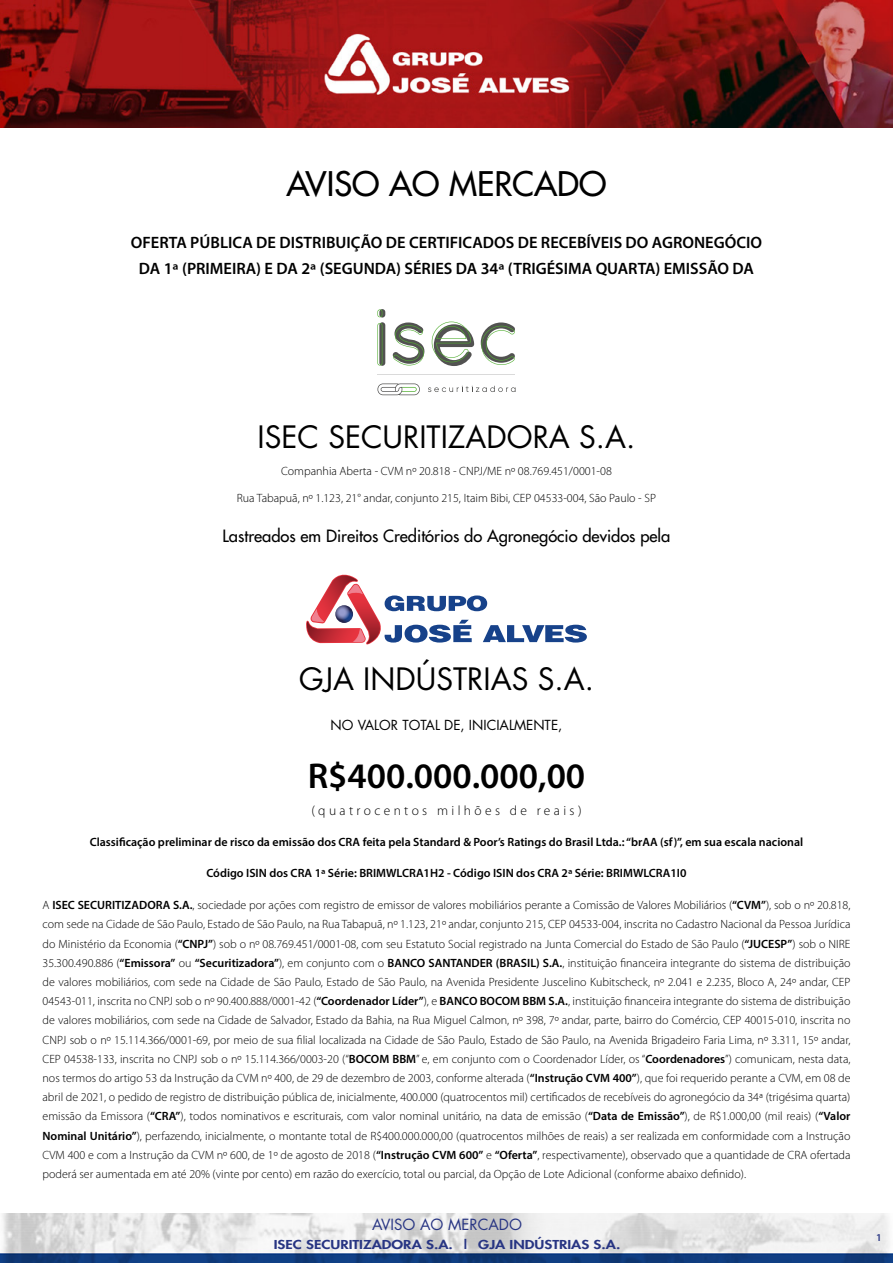
<style>
.page{position:relative;width:893px;height:1263px;background:#fff}
.page>*{position:absolute;margin:0;border:0;box-sizing:border-box;transform-origin:0 0}
.t1{font:600 36px "Myriad Pro";color:#000}
.t2{font:33px "Futura";color:#000}
.t3{font:30px "Futura";color:#000}
.t4{font:600 16.5px/26px "Myriad Pro";color:#000;text-align:center}
.t5{font:16.5px "Futura";color:#000}
.t6{font:15px "Futura";color:#283583}
.t7{font:13.5px "Futura";color:#000}
.t8{font:300 13.5px "Myriad Pro";letter-spacing:.25em;color:#000}
.t9{font:300 12px/19.2px "Myriad Pro";color:#000;text-align:justify}
.t10{font:600 12px "Myriad Pro";color:#000}
.t11{font:800 12px "Futura";color:#283583;scale:1.25 1}
.t12{font:600 10.5px "Myriad Pro";color:#283583}
.s1{font-weight:600}
</style>
<div class="page">
<img style="left:0;top:1213px;width:893px;height:50px">
<img style="left:0;top:0;width:893px;height:127px">
<svg style="left:377px;top:383px;width:43px;height:12px"></svg>
<svg style="left:379px;top:322px;width:6px;height:44px"></svg>
<svg style="left:379px;top:309px;width:6px;height:9px"></svg>
<svg style="left:377px;top:323px;width:5px;height:42px"></svg>
<svg style="left:393px;top:322px;width:32px;height:43px"></svg>
<svg style="left:432px;top:322px;width:42px;height:44px"></svg>
<svg style="left:481px;top:322px;width:34px;height:43px"></svg>
<svg style="left:377px;top:309px;width:5px;height:8px"></svg>
<svg style="left:428px;top:386px;width:88px;height:6px"></svg>
<hr style="left:377px;top:374px;width:138px;height:1px;background:#dadada">
<svg style="left:306px;top:575px;width:281px;height:69px"></svg>
<svg style="left:335px;top:605px;width:18px;height:18px"></svg>
<h2 class="t2" style="left:286px;top:163px;width:322px">AVISO AO MERCADO</h2>
<h3 class="t4" style="left:131px;top:229px;width:633px">OFERTA PÚBLICA DE DISTRIBUIÇÃO DE CERTIFICADOS DE RECEBÍVEIS DO AGRONEGÓCIO<br>DA 1ª (PRIMEIRA) E DA 2ª (SEGUNDA) SÉRIES DA 34ª (TRIGÉSIMA QUARTA) EMISSÃO DA</h3>
<h3 class="t3" style="left:258px;top:416px;width:379px">ISEC SECURITIZADORA S.A.</h3>
<p class="t9" style="left:281px;top:461px;width:332px">Companhia Aberta - CVM nº 20.818 - CNPJ/ME nº 08.769.451/0001-08</p>
<p class="t9" style="left:237px;top:488px;width:421px">Rua Tabapuã, nº 1.123, 21° andar, conjunto 215, Itaim Bibi, CEP 04533-004, São Paulo - SP</p>
<h3 class="t5" style="left:223px;top:525px;width:449px">Lastreados em Direitos Creditórios do Agronegócio devidos pela</h3>
<h3 class="t3" style="left:299px;top:658px;width:296px">GJA INDÚSTRIAS S.A.</h3>
<p class="t7" style="left:331px;top:716px;width:233px">NO VALOR TOTAL DE, INICIALMENTE,</p>
<h1 class="t1" style="left:308px;top:753px;width:279px">R$400.000.000,00</h1>
<p class="t8" style="left:311px;top:803px;width:272px">(quatrocentos milhões de reais)</p>
<p class="t10" style="left:90px;top:834px;width:715px">Classificação preliminar de risco da emissão dos CRA feita pela Standard &amp; Poor’s Ratings do Brasil Ltda.: “brAA (sf)”, em sua escala nacional</p>
<p class="t10" style="left:206px;top:866px;width:482px">Código ISIN dos CRA 1ª Série: BRIMWLCRA1H2 - Código ISIN dos CRA 2ª Série: BRIMWLCRA1I0</p>
<p class="t9" style="left:43px;top:896px;width:809px">A <span class="s1">ISEC SECURITIZADORA S.A.</span>, sociedade por ações com registro de emissor de valores mobiliários perante a Comissão de Valores Mobiliários (<span class="s1">“CVM”</span>), sob o nº 20.818, com sede na Cidade de São Paulo, Estado de São Paulo, na Rua Tabapuã, nº 1.123, 21º andar, conjunto 215, CEP 04533-004, inscrita no Cadastro Nacional da Pessoa Jurídica do Ministério da Economia (<span class="s1">“CNPJ”</span>) sob o nº 08.769.451/0001-08, com seu Estatuto Social registrado na Junta Comercial do Estado de São Paulo (<span class="s1">“JUCESP”</span>) sob o NIRE 35.300.490.886 (<span class="s1">“Emissora”</span> ou <span class="s1">“Securitizadora”</span>), em conjunto com o <span class="s1">BANCO SANTANDER (BRASIL) S.A.</span>, instituição financeira integrante do sistema de distribuição de valores mobiliários, com sede na Cidade de São Paulo, Estado de São Paulo, na Avenida Presidente Juscelino Kubitscheck, nº 2.041 e 2.235, Bloco A, 24º andar, CEP 04543-011, inscrita no CNPJ sob o nº 90.400.888/0001-42 (<span class="s1">“Coordenador Líder”</span>), e <span class="s1">BANCO BOCOM BBM S.A.</span>, instituição financeira integrante do sistema de distribuição de valores mobiliários, com sede na Cidade de Salvador, Estado da Bahia, na Rua Miguel Calmon, nº 398, 7º andar, parte, bairro do Comércio, CEP 40015-010, inscrita no CNPJ sob o nº 15.114.366/0001-69, por meio de sua filial localizada na Cidade de São Paulo, Estado de São Paulo, na Avenida Brigadeiro Faria Lima, nº 3.311, 15º andar, CEP 04538-133, inscrita no CNPJ sob o nº 15.114.366/0003-20 (“<span class="s1">BOCOM BBM</span>” e, em conjunto com o Coordenador Líder, os “<span class="s1">Coordenadores</span>”) comunicam, nesta data, nos termos do artigo 53 da Instrução da CVM nº 400, de 29 de dezembro de 2003, conforme alterada (<span class="s1">“Instrução CVM 400”</span>), que foi requerido perante a CVM, em 08 de abril de 2021, o pedido de registro de distribuição pública de, inicialmente, 400.000 (quatrocentos mil) certificados de recebíveis do agronegócio da 34ª (trigésima quarta) emissão da Emissora (<span class="s1">“CRA”</span>), todos nominativos e escriturais, com valor nominal unitário, na data de emissão (<span class="s1">“Data de Emissão”</span>), de R$1.000,00 (mil reais) (<span class="s1">“Valor Nominal Unitário”</span>), perfazendo, inicialmente, o montante total de R$400.000.000,00 (quatrocentos milhões de reais) a ser realizada em conformidade com a Instrução CVM 400 e com a Instrução da CVM nº 600, de 1º de agosto de 2018 (<span class="s1">“Instrução CVM 600”</span> e <span class="s1">“Oferta”</span>, respectivamente), observado que a quantidade de CRA ofertada poderá ser aumentada em até 20% (vinte por cento) em razão do exercício, total ou parcial, da Opção de Lote Adicional (conforme abaixo definido).</p>
<p class="t6" style="left:372px;top:1214px;width:151px">AVISO AO MERCADO</p>
<p class="t11" style="left:274px;top:1236px;width:279px">ISEC SECURITIZADORA S.A. | GJA INDÚSTRIAS S.A.</p>
<p class="t12" style="left:876px;top:1230px;width:7px">1</p>
</div>
